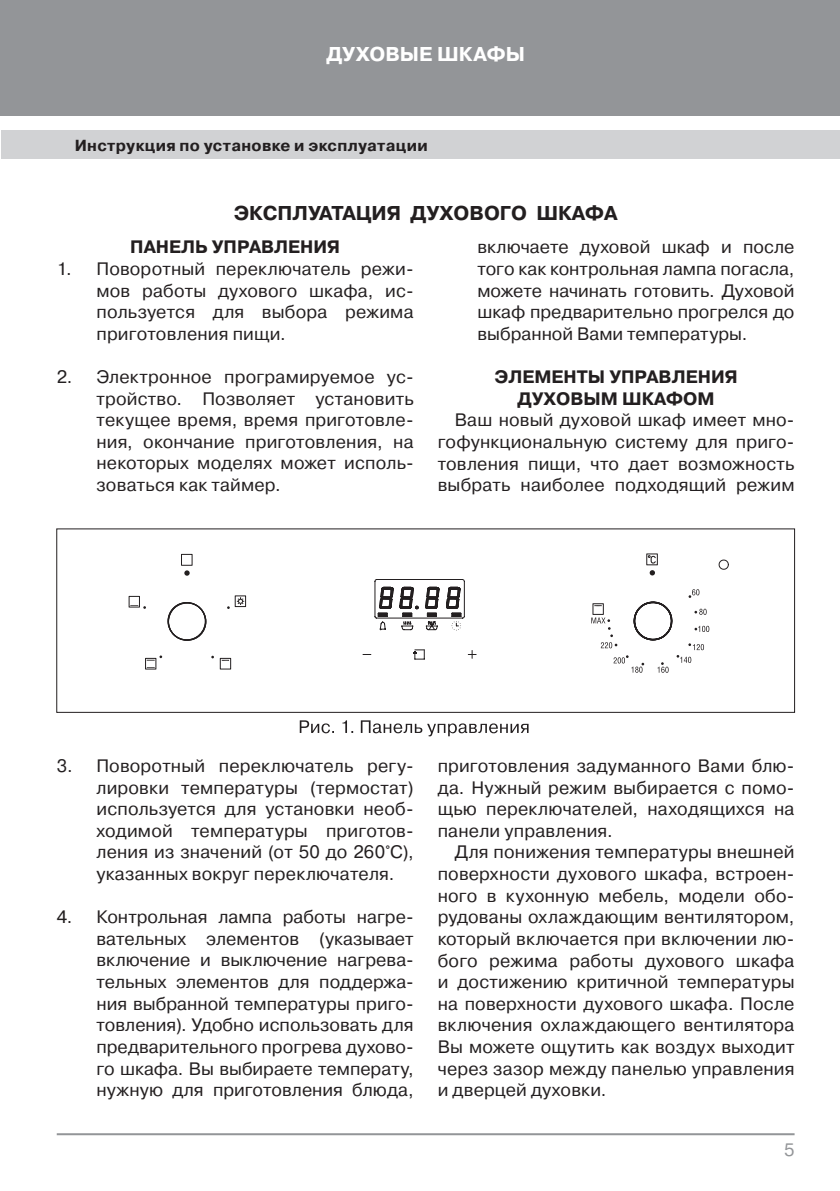
<style>
.page{position:relative;width:840px;height:1191px;background:#fff}
.page>*{position:absolute;margin:0;border:0;box-sizing:border-box;transform-origin:0 0}
.t1{font:700 20px "Pragmatica C";color:#231f20}
.t2{font:700 20px "Pragmatica C";color:#fff}
.t3{font:18px/21.6px "Pragmatica C";letter-spacing:.01em;color:#231f20;text-align:justify}
.t4{font:700 18px/21.6px "Pragmatica C";color:#231f20;text-align:center}
.t5{font:18px "Pragmatica C";color:#939598}
.t6{font:700 16px "Pragmatica C";letter-spacing:.02em;color:#231f20}
</style>
<div class="page">
<div style="left:0;top:0;width:839px;height:116px;background:#939598"></div>
<div style="left:1px;top:130px;width:838px;height:29px;background:#d1d2d4"></div>
<hr style="left:57px;top:1133px;width:737px;height:2px;background:#939598">
<svg style="left:649px;top:570px;width:5px;height:5px"></svg>
<svg style="left:591px;top:589px;width:118px;height:84px"></svg>
<div style="left:646px;top:553px;width:11px;height:12px;border:1px solid #231f20"></div>
<svg style="left:647px;top:555px;width:8px;height:8px"></svg>
<svg style="left:362px;top:579px;width:115px;height:80px"></svg>
<svg style="left:168px;top:602px;width:38px;height:39px"></svg>
<div style="left:168px;top:602px;width:38px;height:39px;border:1px solid #231f20;border-radius:50%"></div>
<div style="left:181px;top:554px;width:11px;height:12px;border:1px solid #231f20"></div>
<svg style="left:184px;top:570px;width:5px;height:6px"></svg>
<div style="left:167px;top:602px;width:39px;height:38px;border:1px solid #231f20;border-radius:50%"></div>
<div style="left:235px;top:595px;width:11px;height:12px;border:1px solid #231f20"></div>
<svg style="left:236px;top:597px;width:8px;height:8px"></svg>
<div style="left:220px;top:658px;width:11px;height:11px;border:1px solid #231f20"></div>
<div style="left:145px;top:658px;width:11px;height:11px;border:1px solid #231f20"></div>
<svg style="left:146px;top:655px;width:16px;height:6px"></svg>
<div style="left:128px;top:596px;width:12px;height:11px;border:1px solid #231f20"></div>
<svg style="left:130px;top:605px;width:16px;height:4px"></svg>
<div style="left:56px;top:528px;width:738px;height:185px;border:1px solid #231f20"></div>
<svg style="left:299px;top:720px;width:229px;height:16px"></svg>
<p class="t2" style="left:326px;top:43px;width:200px">ДУХОВЫЕ ШКАФЫ</p>
<p class="t6" style="left:75px;top:136px;width:354px">Инструкция по установке и эксплуатации</p>
<p class="t1" style="left:234px;top:202px;width:385px">ЭКСПЛУАТАЦИЯ ДУХОВОГО ШКАФА</p>
<p class="t4" style="left:130px;top:236px;width:211px">ПАНЕЛЬ УПРАВЛЕНИЯ</p>
<p class="t3" style="left:96px;top:258px;width:318px;text-indent:-40px">1. Поворотный переключатель режи&shy;мов работы духового шкафа, ис&shy;пользуется для выбора режима приготовления пищи.</p>
<p class="t3" style="left:96px;top:366px;width:318px;text-align:left;text-indent:-40px">2. Электронное програмируемое ус&shy;тройство. Позволяет установить текущее время, время приготовле&shy;ния, окончание приготовления, на некоторых моделях может исполь&shy;зоваться как таймер.</p>
<p class="t3" style="left:477px;top:236px;width:318px">включаете духовой шкаф и после того как контрольная лампа погасла, можете начинать готовить. Духовой шкаф предварительно прогрелся до выбранной Вами температуры.</p>
<p class="t4" style="left:494px;top:366px;width:244px">ЭЛЕМЕНТЫ УПРАВЛЕНИЯ<br>ДУХОВЫМ ШКАФОМ</p>
<p class="t3" style="left:437px;top:409px;width:358px;text-indent:17px">Ваш новый духовой шкаф имеет мно&shy;гофункциональную систему для приго&shy;товления пищи, что дает возможность выбрать наиболее подходящий режим</p>
<p class="t3" style="left:96px;top:755px;width:318px;text-indent:-40px">3. Поворотный переключатель регу&shy;лировки температуры (термостат) используется для установки необ&shy;ходимой температуры приготов&shy;ления из значений (от 50 до 260°С), указанных вокруг переключателя.</p>
<p class="t3" style="left:96px;top:906px;width:318px;text-indent:-40px">4. Контрольная лампа работы нагре&shy;вательных элементов (указывает включение и выключение нагрева&shy;тельных элементов для поддержа&shy;ния выбранной температуры приго&shy;товления). Удобно использовать для предварительного прогрева духово&shy;го шкафа. Вы выбираете температу, нужную для приготовления блюда,</p>
<p class="t3" style="left:437px;top:755px;width:358px">приготовления задуманного Вами блю&shy;да. Нужный режим выбирается с помо&shy;щью переключателей, находящихся на панели управления.</p>
<p class="t3" style="left:437px;top:841px;width:358px;text-indent:17px">Для понижения температуры внешней поверхности духового шкафа, встроен&shy;ного в кухонную мебель, модели обо&shy;рудованы охлаждающим вентилятором, который включается при включении лю&shy;бого режима работы духового шкафа и достижению критичной температуры на поверхности духового шкафа. После включения охлаждающего вентилятора Вы можете ощутить как воздух выходит через зазор между панелью управления и дверцей духовки.</p>
<p class="t5" style="left:783px;top:1139px;width:12px">5</p>
</div>
